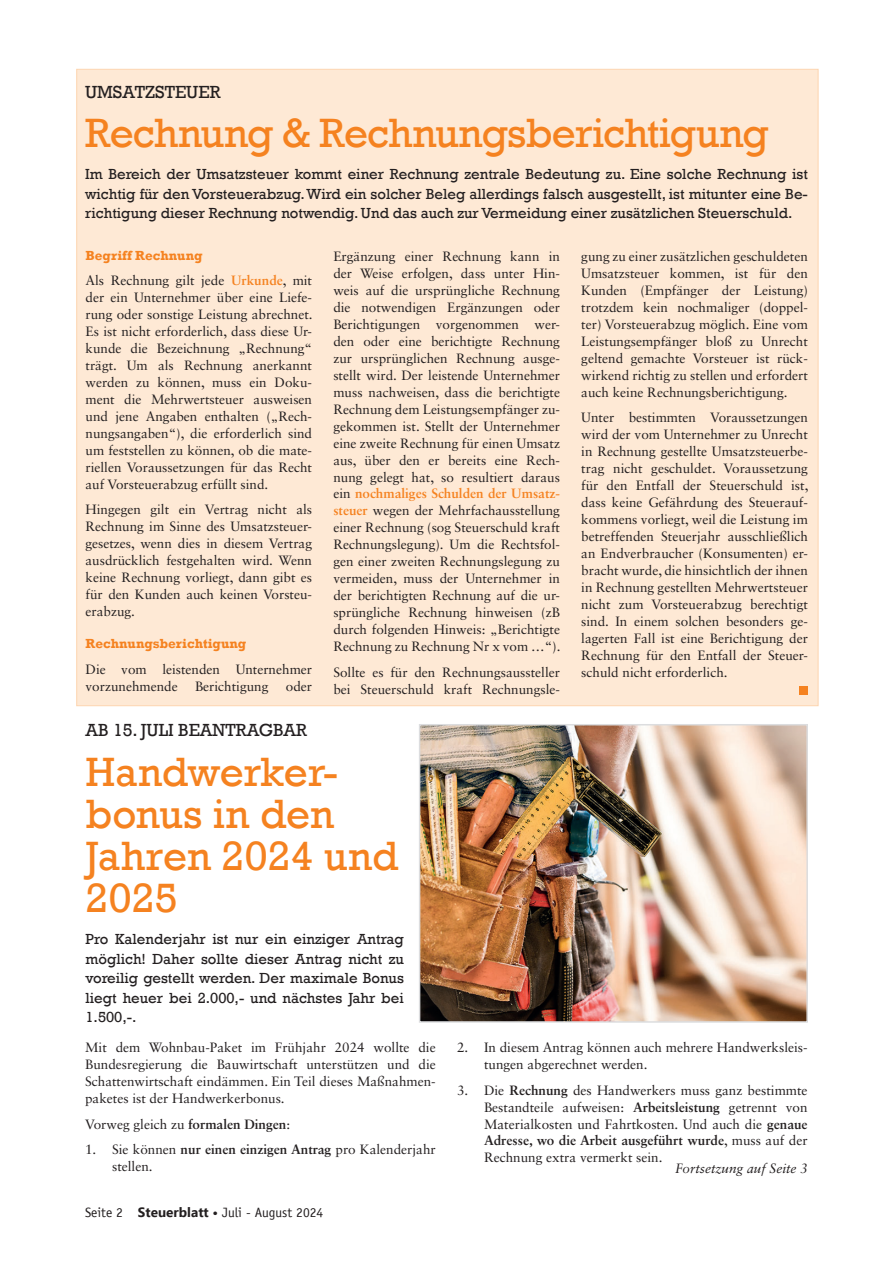
<style>
.page{position:relative;width:893px;height:1263px;background:#fff}
.page>*{position:absolute;margin:0;border:0;box-sizing:border-box;transform-origin:0 0}
.t1{font:42px/42px "Rockwell";letter-spacing:-.01em;color:#f58220}
.t2{font:18px "Rockwell";color:#231f20}
.t3{font:15px/19.5px "Rockwell";color:#231f20;text-align:justify}
.t4{font:13.5px/17px "Sabon LT Std";color:#231f20;text-align:justify}
.t5{font:700 13.5px "Rockwell";color:#f58220}
.t6{font:13.5px "Officina Sans LT";color:#231f20}
.t7{font:italic 13.5px "Sabon LT Std";color:#231f20}
.s1{font-weight:700;color:#f58220}
.s2{font-weight:700}
.s3{font-family:"Ebrima";font-weight:700}
</style>
<div class="page">
<div style="left:77px;top:69px;width:741px;height:637px;background:#fee9d5;border:1px solid #fdd5b0"></div>
<img style="left:422px;top:727px;width:383px;height:293px">
<div style="left:419px;top:724px;width:389px;height:299px;border:2px solid #dcdddf"></div>
<div style="left:799px;top:686px;width:8px;height:9px;background:#f58220"></div>
<h2 class="t2" style="left:85px;top:81px;width:13px">Umsatzste</h2>
<h2 class="t2" style="left:186px;top:81px;width:25px">uer</h2>
<h1 class="t1" style="left:85px;top:113px;width:685px">Rechnung &amp; Rechnungsberichtigung</h1>
<p class="t3" style="left:85px;top:165px;width:724px">Im Bereich der Umsatzsteuer kommt einer Rechnung zentrale Bedeutung zu. Eine solche Rechnung ist wichtig für den Vorsteuerabzug. Wird ein solcher Beleg allerdings falsch ausgestellt, ist mitunter eine Be&shy;richtigung dieser Rechnung notwendig. Und das auch zur Vermeidung einer zusätzlichen Steuerschuld.</p>
<p class="t5" style="left:85px;top:247px;width:119px">Begriff Rechnung</p>
<p class="t4" style="left:85px;top:272px;width:229px">Als Rechnung gilt jede <span class="s1">Urkunde</span>, mit der ein Unternehmer über eine Liefe&shy;rung oder sonstige Leistung abrechnet.<br>Es ist nicht erforderlich, dass diese Ur&shy;kunde die Bezeichnung „Rechnung“ trägt. Um als Rechnung anerkannt werden zu können, muss ein Doku&shy;ment die Mehrwertsteuer ausweisen und jene Angaben enthalten („Rech&shy;nungsangaben“), die erforderlich sind um feststellen zu können, ob die mate&shy;riellen Voraussetzungen für das Recht auf Vorsteuerabzug erfüllt sind.</p>
<p class="t4" style="left:85px;top:501px;width:228px">Hingegen gilt ein Vertrag nicht als Rechnung im Sinne des Umsatzsteuer&shy;gesetzes, wenn dies in diesem Vertrag ausdrücklich festgehalten wird. Wenn keine Rechnung vorliegt, dann gibt es für den Kunden auch keinen Vorsteu&shy;erabzug.</p>
<p class="t5" style="left:85px;top:635px;width:162px">Rechnungsberichtigung</p>
<p class="t4" style="left:85px;top:660px;width:228px">Die vom leistenden Unternehmer vorzunehmende</p>
<p class="t4" style="left:333px;top:248px;width:229px">Ergänzung einer Rechnung kann in der Weise erfolgen, dass unter Hin&shy;weis auf die ursprüngliche Rechnung die notwendigen Ergänzungen oder Berichtigungen vorgenommen wer&shy;den oder eine berichtigte Rechnung zur ursprünglichen Rechnung ausge&shy;stellt wird. Der leistende Unternehmer muss nachweisen, dass die berichtigte Rechnung dem Leistungsempfänger zu&shy;gekommen ist. Stellt der Unternehmer eine zweite Rechnung für einen Umsatz aus, über den er bereits eine Rech&shy;nung gelegt hat, so resultiert daraus ein <span class="s1">nochmaliges Schulden der Umsatz&shy;steuer</span> wegen der Mehrfachausstellung einer Rechnung (sog Steuerschuld kraft Rechnungslegung). Um die Rechtsfol&shy;gen einer zweiten Rechnungslegung zu vermeiden, muss der Unternehmer in der berichtigten Rechnung auf die ur&shy;sprüngliche Rechnung hinweisen (zB durch folgenden Hinweis: „Berichtigte Rechnung zu Rechnung Nr x vom …“).</p>
<p class="t4" style="left:333px;top:663px;width:228px">Sollte es für den Rechnungsaussteller bei Steuerschuld kraft Rechnungsle-</p>
<p class="t4" style="left:581px;top:248px;width:228px">gung zu einer zusätzlichen geschuldeten Umsatzsteuer kommen, ist für den Kunden (Empfänger der Leistung) trotzdem kein nochmaliger (doppel&shy;ter) Vorsteuerabzug möglich. Eine vom Leistungsempfänger bloß zu Unrecht geltend gemachte Vorsteuer ist rück&shy;wirkend richtig zu stellen und erfordert auch keine Rechnungsberichtigung.</p>
<p class="t4" style="left:581px;top:409px;width:229px">Unter bestimmten Voraussetzungen wird der vom Unternehmer zu Unrecht in Rechnung gestellte Umsatzsteuerbe&shy;trag nicht geschuldet. Voraussetzung für den Entfall der Steuerschuld ist, dass keine Gefährdung des Steuerauf&shy;kommens vorliegt, weil die Leistung im betreffenden Steuerjahr ausschließlich an Endverbraucher (Konsumenten) er&shy;bracht wurde, die hinsichtlich der ihnen in Rechnung gestellten Mehrwertsteuer nicht zum Vorsteuerabzug berechtigt sind. In einem solchen besonders ge&shy;lagerten Fall ist eine Berichtigung der Rechnung für den Entfall der Steuer&shy;schuld nicht erforderlich.</p>
<p class="t4" style="left:195px;top:677px;width:75px">Berichtigung</p>
<p class="t4" style="left:286px;top:677px;width:28px">oder</p>
<h2 class="t2" style="left:85px;top:720px;width:106px">Ab 15. Juli beantragbar</h2>
<h1 class="t1" style="left:85px;top:751px;width:314px">Handwerker&shy;bonus in den<br>Jahren 2024 und<br>2025</h1>
<p class="t3" style="left:85px;top:930px;width:320px">Pro Kalenderjahr ist nur ein einziger Antrag möglich! Daher sollte dieser Antrag nicht zu voreilig gestellt werden. Der maximale Bonus liegt heuer bei 2. 000,- und nächstes Jahr bei 1.500,-.</p>
<p class="t4" style="left:85px;top:1039px;width:352px">Mit dem Wohnbau-Paket im Frühjahr 2024 wollte die Bundesregierung die Bauwirtschaft unterstützen und die Schattenwirtschaft eindämmen. Ein Teil dieses Maßnahmen&shy;paketes ist der Handwerkerbonus.</p>
<p class="t4" style="left:85px;top:1115px;width:206px">Vorweg gleich zu <span class="s2">formalen Dingen</span>:</p>
<p class="t4" style="left:112px;top:1141px;width:325px;text-indent:-27px">1. Sie können <span class="s2">nur einen einzigen Antrag</span> pro Kalenderjahr stellen.</p>
<p class="t6" style="left:85px;top:1205px;width:240px">Seite 2 <span class="s3">Steuerblatt •</span> Juli - August 2024</p>
<p class="t4" style="left:484px;top:1039px;width:325px;text-indent:-27px">2. In diesem Antrag können auch mehrere Handwerksleis&shy;tungen abgerechnet werden.</p>
<p class="t4" style="left:484px;top:1081px;width:325px;text-indent:-27px">3. Die <span class="s2">Rechnung</span> des Handwerkers muss ganz bestimmte Bestandteile aufweisen: <span class="s2">Arbeitsleistung</span> getrennt von Materialkosten und Fahrtkosten. Und auch die <span class="s2">genaue Adresse, wo die Arbeit ausgeführt wurde</span>, muss auf der Rechnung extra vermerkt sein.</p>
<p class="t7" style="left:675px;top:1160px;width:134px">Fortsetzung auf Seite 3</p>
</div>
